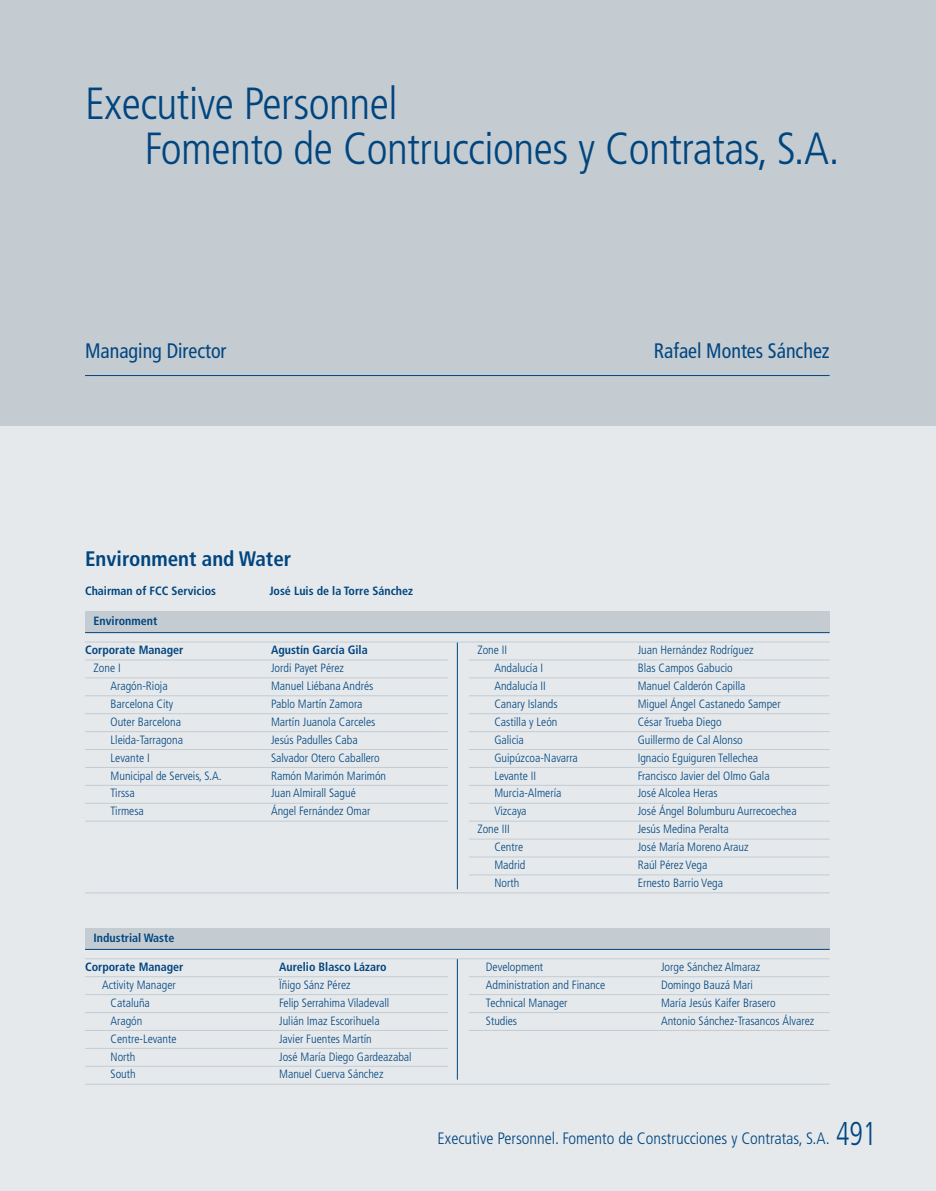
<style>
.page{position:relative;width:936px;height:1191px;background:#fff}
.page>*{position:absolute;margin:0;border:0;box-sizing:border-box;transform-origin:0 0}
.t1{font:300 condensed 45px/45px "Frutiger LT";letter-spacing:-.01em;color:#01457f}
.t2{font:condensed 21px "Frutiger LT";color:#01457f;scale:.95 1}
.t3{font:700 condensed 21px "Frutiger LT";color:#01457f}
.t4{font:300 condensed 16.5px "Frutiger LT";color:#01457f}
.t5{font:300 condensed 12px "Frutiger LT";color:#01457f}
.t6{font:700 condensed 12px "Frutiger LT";color:#01457f}
.s1{font-size:33px}
</style>
<div class="page">
<div style="left:0;top:0;width:935px;height:1191px;background:#e5e9ec"></div>
<div style="left:85px;top:611px;width:744px;height:21px;background:#c4ccd2"></div>
<hr style="left:85px;top:632px;width:744px;height:1px;background:#01457f">
<hr style="left:85px;top:641px;width:744px;height:1px;background:#c4ccd2">
<hr style="left:85px;top:659px;width:363px;height:1px;background:#c4ccd2">
<hr style="left:469px;top:659px;width:360px;height:1px;background:#c4ccd2">
<hr style="left:85px;top:677px;width:363px;height:1px;background:#c4ccd2">
<hr style="left:469px;top:677px;width:360px;height:1px;background:#c4ccd2">
<hr style="left:85px;top:695px;width:363px;height:1px;background:#c4ccd2">
<hr style="left:469px;top:695px;width:360px;height:1px;background:#c4ccd2">
<hr style="left:85px;top:713px;width:363px;height:1px;background:#c4ccd2">
<hr style="left:469px;top:713px;width:360px;height:1px;background:#c4ccd2">
<hr style="left:85px;top:731px;width:363px;height:1px;background:#c4ccd2">
<hr style="left:469px;top:731px;width:360px;height:1px;background:#c4ccd2">
<hr style="left:85px;top:749px;width:363px;height:1px;background:#c4ccd2">
<hr style="left:469px;top:749px;width:360px;height:1px;background:#c4ccd2">
<hr style="left:85px;top:767px;width:363px;height:1px;background:#c4ccd2">
<hr style="left:469px;top:767px;width:360px;height:1px;background:#c4ccd2">
<hr style="left:85px;top:785px;width:363px;height:1px;background:#c4ccd2">
<hr style="left:469px;top:785px;width:360px;height:1px;background:#c4ccd2">
<hr style="left:85px;top:803px;width:363px;height:1px;background:#c4ccd2">
<hr style="left:469px;top:803px;width:360px;height:1px;background:#c4ccd2">
<hr style="left:85px;top:820px;width:363px;height:1px;background:#c4ccd2">
<hr style="left:469px;top:820px;width:360px;height:1px;background:#c4ccd2">
<hr style="left:469px;top:838px;width:360px;height:1px;background:#c4ccd2">
<hr style="left:469px;top:856px;width:360px;height:1px;background:#c4ccd2">
<hr style="left:469px;top:874px;width:360px;height:1px;background:#c4ccd2">
<hr style="left:85px;top:892px;width:744px;height:1px;background:#c4ccd2">
<div style="left:0;top:0;width:935px;height:425px;background:#c4ccd2"></div>
<hr style="left:85px;top:375px;width:744px;height:1px;background:#01457f">
<div style="left:85px;top:927px;width:744px;height:22px;background:#c4ccd2"></div>
<hr style="left:85px;top:949px;width:744px;height:1px;background:#01457f">
<hr style="left:85px;top:958px;width:744px;height:1px;background:#c4ccd2">
<hr style="left:85px;top:976px;width:363px;height:1px;background:#c4ccd2">
<hr style="left:469px;top:976px;width:360px;height:1px;background:#c4ccd2">
<hr style="left:85px;top:994px;width:363px;height:1px;background:#c4ccd2">
<hr style="left:469px;top:994px;width:360px;height:1px;background:#c4ccd2">
<hr style="left:85px;top:1012px;width:363px;height:1px;background:#c4ccd2">
<hr style="left:469px;top:1012px;width:360px;height:1px;background:#c4ccd2">
<hr style="left:85px;top:1030px;width:363px;height:1px;background:#c4ccd2">
<hr style="left:469px;top:1030px;width:360px;height:1px;background:#c4ccd2">
<hr style="left:85px;top:1048px;width:363px;height:1px;background:#c4ccd2">
<hr style="left:85px;top:1065px;width:363px;height:1px;background:#c4ccd2">
<hr style="left:85px;top:1083px;width:744px;height:1px;background:#c4ccd2">
<hr style="left:457px;top:642px;width:1px;height:247px;background:#01457f">
<hr style="left:457px;top:959px;width:1px;height:120px;background:#01457f">
<h1 class="t1" style="left:144px;top:84px;width:696px;text-indent:-59px">Executive Personnel<br>Fomento de Contrucciones y Contratas, S.A.</h1>
<h2 class="t2" style="left:85px;top:342px;width:150px">Managing Director</h2>
<h2 class="t2" style="left:654px;top:342px;width:186px">Rafael Montes Sánchez</h2>
<h2 class="t3" style="left:85px;top:550px;width:208px">Environment and Water</h2>
<p class="t6" style="left:85px;top:586px;width:133px">Chairman of FCC Servicios</p>
<p class="t6" style="left:269px;top:586px;width:145px">José Luis de la Torre Sánchez</p>
<p class="t6" style="left:94px;top:616px;width:65px">Environment</p>
<p class="t6" style="left:85px;top:645px;width:100px">Corporate Manager</p>
<p class="t6" style="left:271px;top:645px;width:98px">Agustín García Gila</p>
<p class="t5" style="left:477px;top:645px;width:31px">Zone II</p>
<p class="t5" style="left:637px;top:645px;width:117px">Juan Hernández Rodríguez</p>
<p class="t5" style="left:94px;top:663px;width:29px">Zone I</p>
<p class="t5" style="left:271px;top:663px;width:74px">Jordi Payet Pérez</p>
<p class="t5" style="left:494px;top:663px;width:50px">Andalucía I</p>
<p class="t5" style="left:637px;top:663px;width:97px">Blas Campos Gabucio</p>
<p class="t5" style="left:111px;top:681px;width:59px">Aragón-Rioja</p>
<p class="t5" style="left:271px;top:681px;width:104px">Manuel Liébana Andrés</p>
<p class="t5" style="left:494px;top:681px;width:53px">Andalucía II</p>
<p class="t5" style="left:637px;top:681px;width:109px">Manuel Calderón Capilla</p>
<p class="t5" style="left:111px;top:699px;width:64px">Barcelona City</p>
<p class="t5" style="left:271px;top:699px;width:93px">Pablo Martín Zamora</p>
<p class="t5" style="left:494px;top:699px;width:65px">Canary Islands</p>
<p class="t5" style="left:637px;top:699px;width:144px">Miguel Ángel Castanedo Samper</p>
<p class="t5" style="left:111px;top:717px;width:72px">Outer Barcelona</p>
<p class="t5" style="left:271px;top:717px;width:106px">Martín Juanola Carceles</p>
<p class="t5" style="left:494px;top:717px;width:65px">Castilla y León</p>
<p class="t5" style="left:637px;top:717px;width:85px">César Trueba Diego</p>
<p class="t5" style="left:111px;top:734px;width:74px">Lleida-Tarragona</p>
<p class="t5" style="left:271px;top:734px;width:88px">Jesús Padulles Caba</p>
<p class="t5" style="left:494px;top:734px;width:31px">Galicia</p>
<p class="t5" style="left:637px;top:734px;width:107px">Guillermo de Cal Alonso</p>
<p class="t5" style="left:111px;top:752px;width:41px">Levante I</p>
<p class="t5" style="left:271px;top:752px;width:110px">Salvador Otero Caballero</p>
<p class="t5" style="left:494px;top:752px;width:85px">Guipúzcoa-Navarra</p>
<p class="t5" style="left:637px;top:752px;width:122px">Ignacio Eguiguren Tellechea</p>
<p class="t5" style="left:111px;top:770px;width:112px">Municipal de Serveis, S.A.</p>
<p class="t5" style="left:271px;top:770px;width:117px">Ramón Marimón Marimón</p>
<p class="t5" style="left:494px;top:770px;width:43px">Levante II</p>
<p class="t5" style="left:637px;top:770px;width:133px">Francisco Javier del Olmo Gala</p>
<p class="t5" style="left:111px;top:788px;width:26px">Tirssa</p>
<p class="t5" style="left:271px;top:788px;width:86px">Juan Almirall Sagué</p>
<p class="t5" style="left:494px;top:788px;width:69px">Murcia-Almería</p>
<p class="t5" style="left:637px;top:788px;width:81px">José Alcolea Heras</p>
<p class="t5" style="left:111px;top:806px;width:35px">Tirmesa</p>
<p class="t5" style="left:271px;top:806px;width:101px">Ángel Fernández Omar</p>
<p class="t5" style="left:494px;top:806px;width:34px">Vizcaya</p>
<p class="t5" style="left:637px;top:806px;width:160px">José Ángel Bolumburu Aurrecoechea</p>
<p class="t5" style="left:477px;top:824px;width:34px">Zone III</p>
<p class="t5" style="left:637px;top:824px;width:92px">Jesús Medina Peralta</p>
<p class="t5" style="left:494px;top:842px;width:30px">Centre</p>
<p class="t5" style="left:637px;top:842px;width:112px">José María Moreno Arauz</p>
<p class="t5" style="left:494px;top:860px;width:33px">Madrid</p>
<p class="t5" style="left:637px;top:860px;width:71px">Raúl Pérez Vega</p>
<p class="t5" style="left:494px;top:878px;width:26px">North</p>
<p class="t5" style="left:637px;top:878px;width:87px">Ernesto Barrio Vega</p>
<p class="t6" style="left:94px;top:932px;width:82px">Industrial Waste</p>
<p class="t6" style="left:85px;top:962px;width:100px">Corporate Manager</p>
<p class="t6" style="left:279px;top:962px;width:109px">Aurelio Blasco Lázaro</p>
<p class="t5" style="left:486px;top:962px;width:59px">Development</p>
<p class="t5" style="left:661px;top:962px;width:101px">Jorge Sánchez Almaraz</p>
<p class="t5" style="left:102px;top:979px;width:75px">Activity Manager</p>
<p class="t5" style="left:279px;top:979px;width:73px">Ïñigo Sánz Pérez</p>
<p class="t5" style="left:486px;top:979px;width:121px">Administration and Finance</p>
<p class="t5" style="left:661px;top:979px;width:93px">Domingo Bauzá Mari</p>
<p class="t5" style="left:111px;top:997px;width:41px">Cataluña</p>
<p class="t5" style="left:279px;top:997px;width:112px">Felip Serrahima Viladevall</p>
<p class="t5" style="left:486px;top:997px;width:83px">Technical Manager</p>
<p class="t5" style="left:661px;top:997px;width:116px">María Jesús Kaifer Brasero</p>
<p class="t5" style="left:111px;top:1015px;width:33px">Aragón</p>
<p class="t5" style="left:279px;top:1015px;width:102px">Julián Imaz Escorihuela</p>
<p class="t5" style="left:486px;top:1015px;width:33px">Studies</p>
<p class="t5" style="left:661px;top:1015px;width:155px">Antonio Sánchez-Trasancos Álvarez</p>
<p class="t5" style="left:111px;top:1033px;width:67px">Centre-Levante</p>
<p class="t5" style="left:279px;top:1033px;width:94px">Javier Fuentes Martín</p>
<p class="t5" style="left:111px;top:1051px;width:26px">North</p>
<p class="t5" style="left:279px;top:1051px;width:134px">José María Diego Gardeazabal</p>
<p class="t5" style="left:111px;top:1069px;width:27px">South</p>
<p class="t5" style="left:279px;top:1069px;width:106px">Manuel Cuerva Sánchez</p>
<h3 class="t4" style="left:437px;top:1131px;width:440px">Executive Personnel. Fomento de Construcciones y Contratas, S.A. <span class="s1">491</span></h3>
</div>
